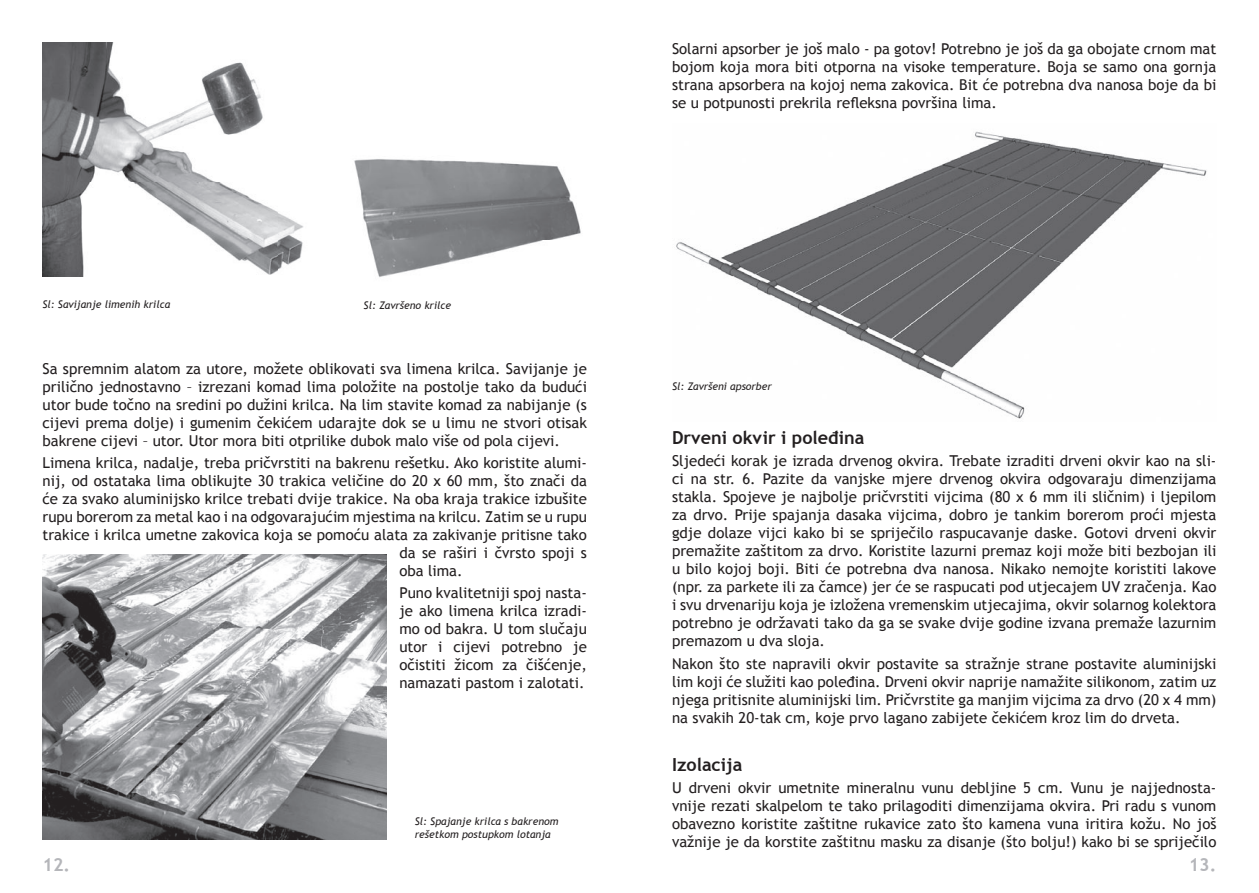
<style>
.page{position:relative;width:1259px;height:893px;background:#fff}
.page>*{position:absolute;margin:0;border:0;box-sizing:border-box;transform-origin:0 0}
.t1{font:700 18px "Trebuchet MS";color:#231f20}
.t2{font:700 18px "Trebuchet MS";color:#b5b6ba}
.t3{font:15px/18px "Trebuchet MS";color:#231f20;text-align:justify}
.t4{font:italic 10.5px/12.6px "Trebuchet MS";color:#231f20}
</style>
<div class="page">
<img style="left:43px;top:43px;width:261px;height:233px">
<img style="left:354px;top:159px;width:227px;height:118px">
<img style="left:43px;top:555px;width:343px;height:285px">
<img style="left:676px;top:131px;width:531px;height:288px">
<p class="t4" style="left:43px;top:298px;width:129px">Sl: Savijanje limenih krilca</p>
<p class="t4" style="left:364px;top:299px;width:89px">Sl: Završeno krilce</p>
<p class="t3" style="left:43px;top:359px;width:546px">Sa spremnim alatom za utore, možete oblikovati sva limena krilca. Savijanje je prilično jednostavno – izrezani komad lima položite na postolje tako da budući utor bude točno na sredini po dužini krilca. Na lim stavite komad za nabijanje (s cijevi prema dolje) i gumenim čekićem udarajte dok se u limu ne stvori otisak bakrene cijevi – utor. Utor mora biti otprilike dubok malo više od pola cijevi.</p>
<p class="t3" style="left:43px;top:454px;width:546px">Limena krilca, nadalje, treba pričvrstiti na bakrenu rešetku. Ako koristite alumi-</p>
<p class="t3" style="left:43px;top:472px;width:546px">nij, od ostataka lima oblikujte 30 trakica veličine do 20 x 60 mm, što znači da</p>
<p class="t3" style="left:43px;top:490px;width:546px">će za svako aluminijsko krilce trebati dvije trakice. Na oba kraja trakice izbušite</p>
<p class="t3" style="left:43px;top:508px;width:546px">rupu borerom za metal kao i na odgovarajućim mjestima na krilcu. Zatim se u rupu</p>
<p class="t3" style="left:43px;top:526px;width:546px">trakice i krilca umetne zakovica koja se pomoću alata za zakivanje pritisne tako</p>
<p class="t3" style="left:399px;top:544px;width:189px">da se raširi i čvrsto spoji s</p>
<p class="t3" style="left:399px;top:562px;width:65px">oba lima.</p>
<p class="t3" style="left:399px;top:584px;width:189px">Puno kvalitetniji spoj nasta&shy;je ako limena krilca izradi&shy;mo od bakra. U tom slučaju utor i cijevi potrebno je očistiti žicom za čišćenje, namazati pastom i zalotati.</p>
<p class="t4" style="left:415px;top:815px;width:145px">Sl: Spajanje krilca s bakrenom rešetkom postupkom lotanja</p>
<p class="t3" style="left:672px;top:39px;width:546px">Solarni apsorber je još malo - pa gotov! Potrebno je još da ga obojate crnom mat bojom koja mora biti otporna na visoke temperature. Boja se samo ona gornja strana apsorbera na kojoj nema zakovica. Bit će potrebna dva nanosa boje da bi se u potpunosti prekrila refleksna površina lima.</p>
<p class="t4" style="left:672px;top:380px;width:101px">Sl: Završeni apsorber</p>
<p class="t1" style="left:672px;top:426px;width:194px">Drveni okvir i poleđina</p>
<p class="t3" style="left:672px;top:452px;width:546px">Sljedeći korak je izrada drvenog okvira. Trebate izraditi drveni okvir kao na sli&shy;ci na str. 6. Pazite da vanjske mjere drvenog okvira odgovaraju dimenzijama stakla. Spojeve je najbolje pričvrstiti vijcima (80 x 6 mm ili sličnim) i ljepilom za drvo. Prije spajanja dasaka vijcima, dobro je tankim borerom proći mjesta gdje dolaze vijci kako bi se spriječilo raspucavanje daske. Gotovi drveni okvir premažite zaštitom za drvo. Koristite lazurni premaz koji može biti bezbojan ili u bilo kojoj boji. Biti će potrebna dva nanosa. Nikako nemojte koristiti lakove (npr. za parkete ili za čamce) jer će se raspucati pod utjecajem UV zračenja. Kao i svu drvenariju koja je izložena vremenskim utjecajima, okvir solarnog kolektora potrebno je održavati tako da ga se svake dvije godine izvana premaže lazurnim premazom u dva sloja.</p>
<p class="t3" style="left:672px;top:655px;width:546px">Nakon što ste napravili okvir postavite sa stražnje strane postavite aluminijski lim koji će služiti kao poleđina. Drveni okvir naprije namažite silikonom, zatim uz njega pritisnite aluminijski lim. Pričvrstite ga manjim vijcima za drvo (20 x 4 mm) na svakih 20-tak cm, koje prvo lagano zabijete čekićem kroz lim do drveta.</p>
<p class="t1" style="left:672px;top:753px;width:72px">Izolacija</p>
<p class="t3" style="left:672px;top:779px;width:546px">U drveni okvir umetnite mineralnu vunu debljine 5 cm. Vunu je najjednosta&shy;vnije rezati skalpelom te tako prilagoditi dimenzijama okvira. Pri radu s vunom obavezno koristite zaštitne rukavice zato što kamena vuna iritira kožu. No još važnije je da korstite zaštitnu masku za disanje (što bolju!) kako bi se spriječilo</p>
<p class="t2" style="left:43px;top:853px;width:29px">12.</p>
<p class="t2" style="left:1188px;top:853px;width:29px">13.</p>
</div>
